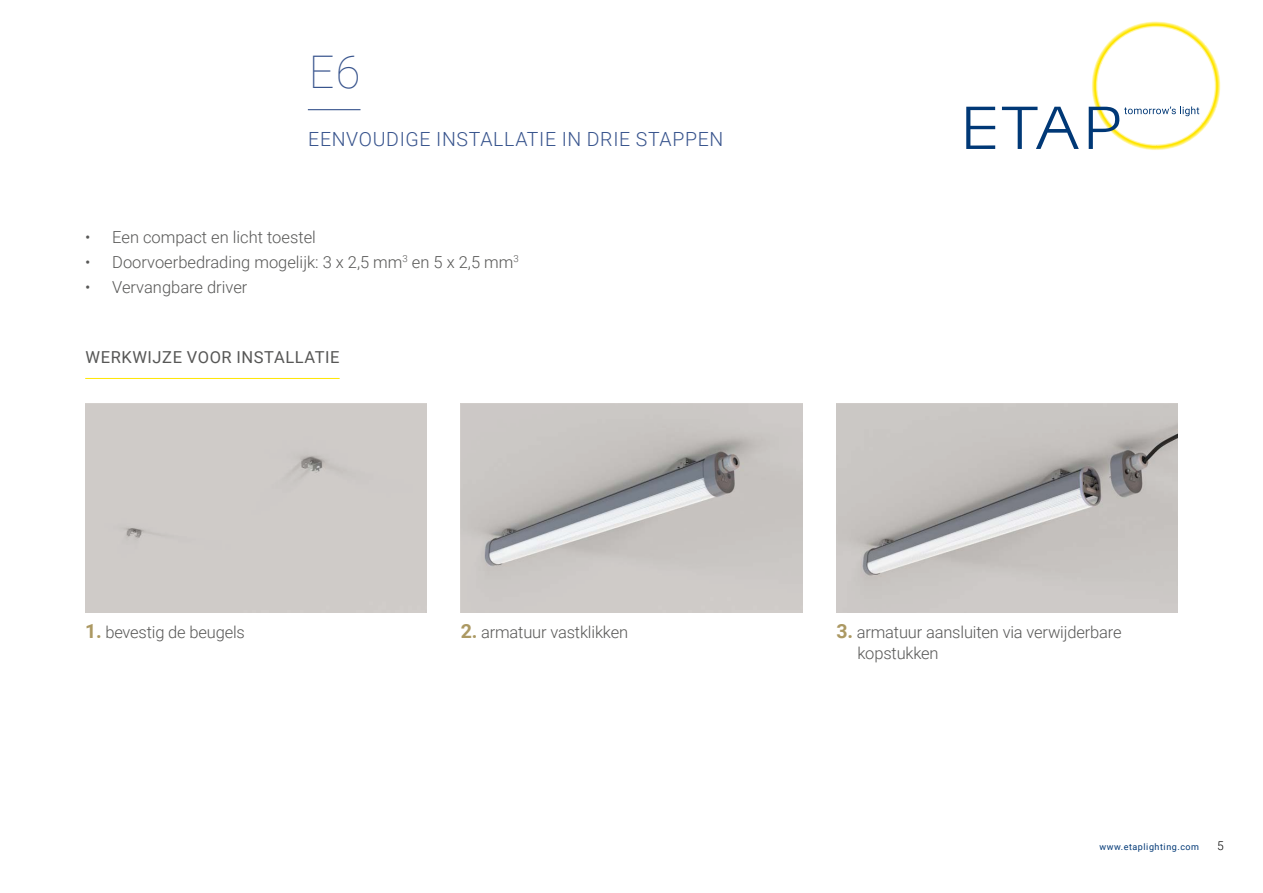
<style>
.page{position:relative;width:1263px;height:893px;background:#fff}
.page>*{position:absolute;margin:0;border:0;box-sizing:border-box;transform-origin:0 0}
.t1{font:100 45px "Roboto";color:#38548d}
.t2{font:300 19.5px "Roboto";letter-spacing:.035em;color:#38548d}
.t3{font:300 16.5px/21px "Roboto";letter-spacing:-.01em;color:#575756}
.t4{font:16.5px "Roboto";letter-spacing:.035em;color:#575756}
.t5{font:300 12px "Roboto";color:#000}
.t6{font:9px "Roboto";letter-spacing:.06em;color:#003876}
.s1{font-weight:700;font-size:19.5px;color:#ac9963}
</style>
<div class="page">
<svg style="left:966px;top:107px;width:29px;height:42px"></svg>
<svg style="left:1002px;top:107px;width:77px;height:42px"></svg>
<svg style="left:1089px;top:21px;width:132px;height:129px"></svg>
<hr style="left:308px;top:109px;width:52px;height:1px;background:#38548d">
<img style="left:461px;top:404px;width:341px;height:208px">
<div style="left:85px;top:404px;width:342px;height:208px;background:#cfcbc8"></div>
<img style="left:836px;top:404px;width:342px;height:208px">
<hr style="left:85px;top:378px;width:255px;height:1px;background:#ffe600">
<h1 class="t1" style="left:309px;top:41px;width:53px">E6</h1>
<p class="t2" style="left:308px;top:125px;width:417px">EENVOUDIGE INSTALLATIE IN DRIE STAPPEN</p>
<p class="t3" style="left:85px;top:226px;width:232px">• Een compact en licht toestel</p>
<p class="t3" style="left:85px;top:251px;width:435px">• Doorvoerbedrading mogelijk: 3 x 2,5 mm<sup>3</sup> en 5 x 2,5 mm<sup>3</sup></p>
<p class="t3" style="left:85px;top:276px;width:164px">• Vervangbare driver</p>
<p class="t4" style="left:85px;top:346px;width:256px">WERKWIJZE VOOR INSTALLATIE</p>
<p class="t3" style="left:85px;top:621px;width:161px"><span class="s1">1.</span> bevestig de beugels</p>
<p class="t3" style="left:461px;top:621px;width:169px"><span class="s1">2.</span> armatuur vastklikken</p>
<p class="t3" style="left:857px;top:621px;width:266px;text-indent:-21px"><span class="s1">3.</span> armatuur aansluiten via verwijderbare kopstukken</p>
<p class="t6" style="left:1099px;top:841px;width:101px">www.etaplighting.com</p>
<p class="t5" style="left:1217px;top:838px;width:8px">5</p>
</div>
